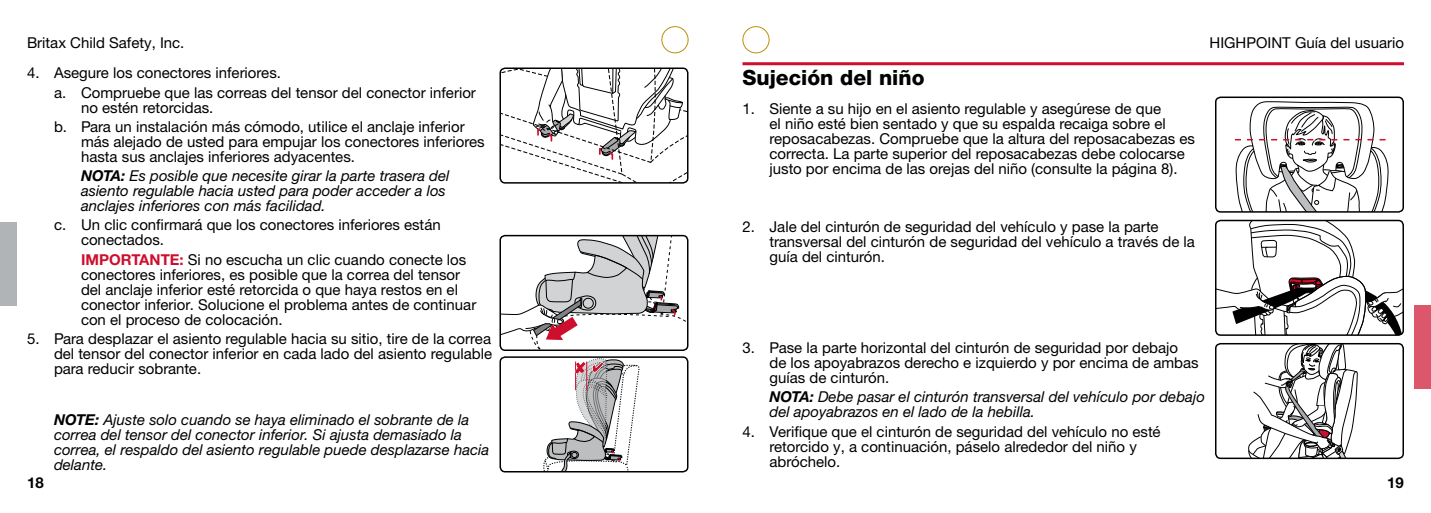
<style>
.page{position:relative;width:1431px;height:513px;background:#fff}
.page>*{position:absolute;margin:0;border:0;box-sizing:border-box;transform-origin:0 0}
.t1{font:800 21px "Helvetica Neue LTW1 G";color:#000}
.t2{font:15px/15px "Helvetica Neue LTW1 G";color:#000}
.t3{font:italic 15px/15px "Helvetica Neue LTW1 G";color:#000}
.t4{font:700 15px "Helvetica Neue LTW1 G";color:#000}
.s1{font-weight:700}
.s2{font-weight:700;color:#ce0e2d}
</style>
<div class="page">
<div style="left:1414px;top:305px;width:17px;height:83px;background:#dd576c"></div>
<div style="left:742px;top:26px;width:28px;height:27px;border:1px solid #bc9109;border-radius:50%"></div>
<div style="left:0;top:222px;width:17px;height:83px;background:#b1b4b6"></div>
<div style="left:662px;top:26px;width:26px;height:27px;border:1px solid #bc9109;border-radius:50%"></div>
<svg style="left:501px;top:68px;width:187px;height:114px"></svg>
<div style="left:499px;top:68px;width:189px;height:116px;border:2px solid #000;border-radius:5px"></div>
<div style="left:499px;top:356px;width:189px;height:117px;border:2px solid #000;border-radius:5px"></div>
<div style="left:499px;top:235px;width:189px;height:116px;border:2px solid #000;border-radius:5px"></div>
<svg style="left:542px;top:358px;width:98px;height:114px"></svg>
<svg style="left:500px;top:236px;width:188px;height:114px"></svg>
<hr style="left:742px;top:62px;width:662px;height:3px;background:#ce0e2d">
<div style="left:1215px;top:97px;width:189px;height:116px;border:2px solid #000;border-radius:5px"></div>
<svg style="left:1217px;top:220px;width:185px;height:113px"></svg>
<div style="left:1215px;top:220px;width:189px;height:116px;border:2px solid #000;border-radius:5px"></div>
<svg style="left:1248px;top:346px;width:110px;height:110px"></svg>
<div style="left:1215px;top:343px;width:189px;height:116px;border:2px solid #000;border-radius:5px"></div>
<svg style="left:1235px;top:101px;width:154px;height:111px"></svg>
<p class="t2" style="left:27px;top:36px;width:159px">Britax Child Safety, Inc.</p>
<p class="t2" style="left:54px;top:63px;width:423px;line-height:19.4px;text-indent:-27px">4. Asegure los conectores inferiores.<br>a. Compruebe que las correas del tensor del conector inferior</p>
<p class="t2" style="left:54px;top:97px;width:412px;line-height:19.4px;text-indent:27px">no estén retorcidas.<br>b. Para un instalación más cómodo, utilice el anclaje inferior</p>
<p class="t2" style="left:81px;top:134px;width:405px">más alejado de usted para empujar los conectores inferiores hasta sus anclajes inferiores adyacentes.</p>
<p class="t3" style="left:81px;top:168px;width:370px"><span class="s1">NOTA:</span> Es posible que necesite girar la parte trasera del asiento regulable hacia usted para poder acceder a los anclajes inferiores con más facilidad.</p>
<p class="t2" style="left:81px;top:218px;width:361px;text-indent:-27px">c. Un clic confirmará que los conectores inferiores están conectados.</p>
<p class="t2" style="left:81px;top:252px;width:397px"><span class="s2">IMPORTANTE:</span> Si no escucha un clic cuando conecte los conectores inferiores, es posible que la correa del tensor del anclaje inferior esté retorcida o que haya restos en el conector inferior. Solucione el problema antes de continuar con el proceso de colocación.</p>
<p class="t2" style="left:54px;top:331px;width:440px;text-align:justify;text-indent:-27px">5. Para desplazar el asiento regulable hacia su sitio, tire de la correa del tensor del conector inferior en cada lado del asiento regulable para reducir sobrante.</p>
<p class="t3" style="left:54px;top:412px;width:437px"><span class="s1">NOTE:</span> Ajuste solo cuando se haya eliminado el sobrante de la correa del tensor del conector inferior. Si ajusta demasiado la correa, el respaldo del asiento regulable puede desplazarse hacia delante.</p>
<p class="t4" style="left:27px;top:474px;width:18px">18</p>
<h1 class="t1" style="left:742px;top:66px;width:184px">Sujeción del niño</h1>
<p class="t2" style="left:770px;top:101px;width:427px;text-indent:-27px">1. Siente a su hijo en el asiento regulable y asegúrese de que<br>el niño esté bien sentado y que su espalda recaiga sobre el reposacabezas. Compruebe que la altura del reposacabezas es correcta. La parte superior del reposacabezas debe colocarse justo por encima de las orejas del niño (consulte la página 8).</p>
<p class="t2" style="left:1210px;top:36px;width:196px">HIGHPOINT Guía del usuario</p>
<p class="t2" style="left:770px;top:219px;width:427px;text-indent:-27px">2. Jale del cinturón de seguridad del vehículo y pase la parte transversal del cinturón de seguridad del vehículo a través de la guía del cinturón.</p>
<p class="t2" style="left:770px;top:340px;width:431px;text-indent:-27px">3. Pase la parte horizontal del cinturón de seguridad por debajo de los apoyabrazos derecho e izquierdo y por encima de ambas guías de cinturón.</p>
<p class="t3" style="left:770px;top:389px;width:437px"><span class="s1">NOTA:</span> Debe pasar el cinturón transversal del vehículo por debajo del apoyabrazos en el lado de la hebilla.</p>
<p class="t2" style="left:770px;top:424px;width:393px;text-indent:-27px">4. Verifique que el cinturón de seguridad del vehículo no esté retorcido y, a continuación, páselo alrededor del niño y abróchelo.</p>
<p class="t4" style="left:1387px;top:474px;width:18px">19</p>
</div>
